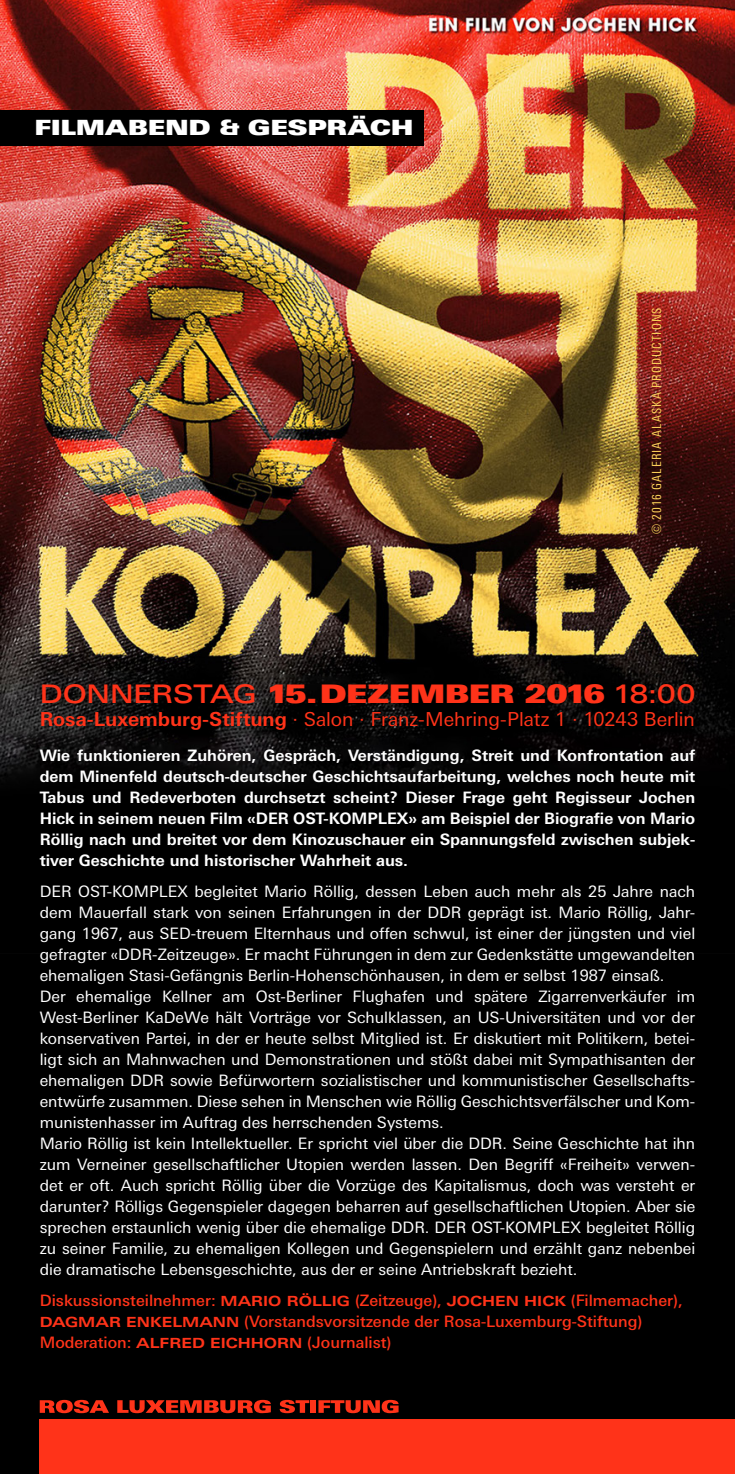
<style>
.page{position:relative;width:735px;height:1474px;background:#fff}
.page>*{position:absolute;margin:0;border:0;box-sizing:border-box;transform-origin:0 0}
.t1{font:500 25.55px "Linotype Univers Extd";letter-spacing:-.005em;color:#ff3319}
.t2{font:21px "Linotype Univers Extd X Black";letter-spacing:.015em;color:#fff}
.t3{font:19.25px "Linotype Univers Basic";letter-spacing:-.005em;color:#ff3319}
.t4{font:15.75px/21px "Linotype Univers Basic";color:#fff}
.t5{font:700 15.75px/21px "Linotype Univers Basic";color:#fff;text-align:justify}
.t6{font:500 15.75px/21px "Linotype Univers Basic";color:#ff3319}
.t7{font:condensed 12.6px "Linotype Univers";letter-spacing:.085em;color:#fdd25a}
.s1{font-family:"Linotype Univers Extd X Black";font-weight:400}
.s2{font-weight:700}
.s3{font-family:"Linotype Univers Extd";font-weight:700;font-size:14px}
</style>
<div class="page">
<div style="left:0;top:0;width:734px;height:1473px;background:#000"></div>
<img style="left:0;top:0;width:734px;height:783px">
<svg style="left:40px;top:1399px;width:69px;height:14px"></svg>
<svg style="left:117px;top:1399px;width:154px;height:14px"></svg>
<svg style="left:279px;top:1399px;width:30px;height:14px"></svg>
<div style="left:310px;top:1400px;width:6px;height:12px;background:#ff3319"></div>
<svg style="left:318px;top:1399px;width:80px;height:14px"></svg>
<div style="left:40px;top:1419px;width:694px;height:54px;background:#ff3319"></div>
<div style="left:0;top:110px;width:423px;height:35px;background:#000"></div>
<h2 class="t2" style="left:35px;top:115px;width:380px">FILMABEND &amp; GESPRÄCH</h2>
<p class="t7" style="left:649px;top:534px;width:228px;rotate:-90deg">© 2016 GALERIA ALASKA PRODUCTIONS</p>
<h1 class="t1" style="left:40px;top:678px;width:657px">DONNERSTAG <span class="s1">15. DEZEMBER 2016</span> 18:00</h1>
<p class="t3" style="left:40px;top:708px;width:656px"><span class="s2">Rosa-Luxemburg-Stiftung</span> · Salon · Franz-Mehring-Platz 1 · 10243 Berlin</p>
<p class="t5" style="left:40px;top:745px;width:656px">Wie funktionieren Zuhören, Gespräch, Verständigung, Streit und Konfrontation auf dem Minenfeld deutsch-deutscher Geschichtsaufarbeitung, welches noch heute mit Tabus und Redeverboten durchsetzt scheint? Dieser Frage geht Regisseur Jochen Hick in seinem neuen Film «DER OST-KOMPLEX» am Beispiel der Biografie von Mario Röllig nach und breitet vor dem Kinozuschauer ein Spannungsfeld zwischen subjek&shy;tiver Geschichte und historischer Wahrheit aus.</p>
<p class="t4" style="left:40px;top:881px;width:656px">DER OST-KOMPLEX begleitet Mario Röllig, dessen Leben auch mehr als 25 Jahre nach dem Mauerfall stark von seinen Erfahrungen in der DDR geprägt ist. Mario Röllig, Jahr&shy;gang 1967, aus SED-treuem Elternhaus und offen schwul, ist einer der jüngsten und viel gefragter «DDR-Zeitzeuge». Er macht Führungen in dem zur Gedenkstätte umgewandelten ehemaligen Stasi-Gefängnis Berlin-Hohenschönhausen, in dem er selbst 1987 einsaß.<br>Der ehemalige Kellner am Ost-Berliner Flughafen und spätere Zigarrenverkäufer im West-Berliner KaDeWe hält Vorträge vor Schulklassen, an US-Universitäten und vor der konservativen Partei, in der er heute selbst Mitglied ist. Er diskutiert mit Politikern, betei&shy;ligt sich an Mahnwachen und Demonstrationen und stößt dabei mit Sympathisanten der ehemaligen DDR sowie Befürwortern sozialistischer und kommunistischer Gesellschafts&shy;entwürfe zusammen. Diese sehen in Menschen wie Röllig Geschichtsverfälscher und Kom&shy;munistenhasser im Auftrag des herrschenden Systems.<br>Mario Röllig ist kein Intellektueller. Er spricht viel über die DDR. Seine Geschichte hat ihn zum Verneiner gesellschaftlicher Utopien werden lassen. Den Begriff «Freiheit» verwen&shy;det er oft. Auch spricht Röllig über die Vorzüge des Kapitalismus, doch was versteht er darunter? Rölligs Gegenspieler dagegen beharren auf gesellschaftlichen Utopien. Aber sie sprechen erstaunlich wenig über die ehemalige DDR. DER OST-KOMPLEX begleitet Röllig zu seiner Familie, zu ehemaligen Kollegen und Gegenspielern und erzählt ganz nebenbei die dramatische Lebensgeschichte, aus der er seine Antriebskraft bezieht.</p>
<p class="t6" style="left:40px;top:1290px;width:644px">Diskussionsteilnehmer: <span class="s3">MARIO RÖLLIG</span> (Zeitzeuge), <span class="s3">JOCHEN H ICK</span> (Filmemacher),<br><span class="s3">DAGMAR ENKELMANN</span> (Vorstandsvorsitzende der Rosa-Luxemburg-Stiftung)<br>Moderation: <span class="s3">ALFRED EICHHORN</span> (Journalist)</p>
</div>
